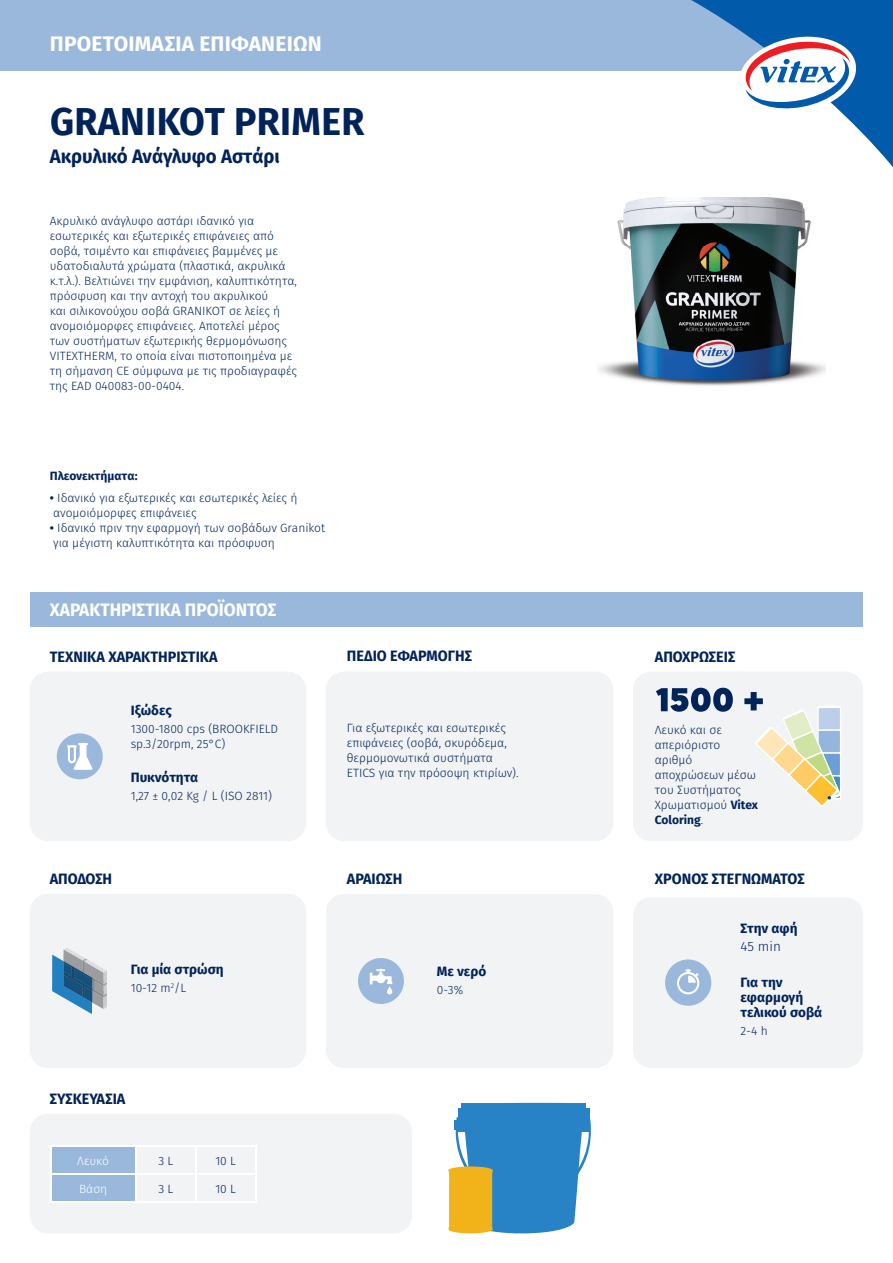
<style>
.page{position:relative;width:893px;height:1263px;background:#fff}
.page>*{position:absolute;margin:0;border:0;box-sizing:border-box;transform-origin:0 0}
.t1{font:700 38.85px "Fira Sans";letter-spacing:.01em;color:#002359;scale:.96 1}
.t2{font:700 21px "Fira Sans";letter-spacing:.01em;color:#fff}
.t3{font:700 19.5px "Fira Sans";color:#002359;scale:.96 1}
.t4{font:700 18px "Fira Sans";color:#fff;scale:.96 1}
.t5{font:700 15px "Fira Sans";color:#002359;scale:.96 1}
.t6{font:700 13.5px/15px "Fira Sans";color:#002359}
.t7{font:300 13.5px "Fira Sans";color:#002359}
.t8{font:300 12px/15px "Fira Sans";color:#002359}
.t9{font:700 12px "Fira Sans";color:#002359}
.t10{font:300 12px "Fira Sans";color:#fff}
.s1{font-weight:700}
</style>
<div class="page">
<div style="left:30px;top:1114px;width:382px;height:119px;background:#f2f3f4;border-radius:18px"></div>
<div style="left:0;top:0;width:795px;height:70px;background:#9ab8db"></div>
<div style="left:30px;top:593px;width:833px;height:34px;background:#9ab8db"></div>
<div style="left:30px;top:894px;width:276px;height:174px;background:#f2f3f4;border-radius:18px"></div>
<div style="left:326px;top:894px;width:287px;height:174px;background:#f2f3f4;border-radius:18px"></div>
<div style="left:30px;top:672px;width:276px;height:169px;background:#f2f3f4;border-radius:18px"></div>
<div style="left:633px;top:672px;width:230px;height:169px;background:#f2f3f4;border-radius:18px"></div>
<div style="left:633px;top:897px;width:230px;height:171px;background:#f2f3f4;border-radius:18px"></div>
<svg style="left:665px;top:959px;width:46px;height:47px"></svg>
<svg style="left:448px;top:1103px;width:143px;height:130px;background:#6099b2"></svg>
<svg style="left:634px;top:0;width:259px;height:167px"></svg>
<svg style="left:736px;top:32px;width:123px;height:86px"></svg>
<div style="left:57px;top:733px;width:46px;height:46px;background:#9ab8db;border-radius:50%"></div>
<svg style="left:67px;top:743px;width:26px;height:27px"></svg>
<hr style="left:50px;top:1145px;width:86px;height:2px;background:#fff">
<hr style="left:136px;top:1145px;width:60px;height:2px;background:#fff">
<hr style="left:196px;top:1145px;width:60px;height:2px;background:#fff">
<svg style="left:50px;top:1147px;width:206px;height:54px"></svg>
<hr style="left:136px;top:1201px;width:60px;height:2px;background:#fff">
<hr style="left:196px;top:1201px;width:60px;height:2px;background:#fff">
<hr style="left:50px;top:1173px;width:86px;height:2px;background:#fff">
<hr style="left:50px;top:1201px;width:86px;height:2px;background:#fff">
<svg style="left:52px;top:948px;width:55px;height:66px"></svg>
<div style="left:326px;top:672px;width:287px;height:169px;background:#f2f3f4;border-radius:18px"></div>
<div style="left:358px;top:958px;width:46px;height:46px;background:#9ab8db;border-radius:50%"></div>
<svg style="left:387px;top:986px;width:5px;height:8px"></svg>
<svg style="left:370px;top:968px;width:22px;height:17px"></svg>
<img style="left:598px;top:197px;width:227px;height:189px">
<svg style="left:656px;top:688px;width:77px;height:24px"></svg>
<svg style="left:744px;top:692px;width:97px;height:115px"></svg>
<h2 class="t2" style="left:50px;top:29px;width:273px">ΠΡΟΕΤΟΙΜΑΣΙΑ ΕΠΙΦΑΝΕΙΩΝ</h2>
<h1 class="t1" style="left:50px;top:94px;width:329px">GRANIKOT PRIMER</h1>
<h3 class="t3" style="left:50px;top:143px;width:241px">Ακρυλικό Ανάγλυφο Αστάρι</h3>
<p class="t8" style="left:50px;top:214px;width:249px">Ακρυλικό ανάγλυφο αστάρι ιδανικό για εσωτερικές και εξωτερικές επιφάνειες από σοβά, τσιµέντο και επιφάνειες βαµµένες µε υδατοδιαλυτά χρώµατα (πλαστικά, ακρυλικά κ.τ.λ.). Βελτιώνει την εµφάνιση, καλυπτικότητα, πρόσφυση και την αντοχή του ακρυλικού<br>και σιλικονούχου σοβά GRANIKOT σε λείες ή ανοµοιόµορφες επιφάνειες. Αποτελεί µέρος των συστήµατων εξωτερικής θερµοµόνωσης VITEXTHERM, το οποία είναι πιστοποιηµένα µε τη σήµανση CE σύµφωνα µε τις προδιαγραφές της EAD 040083-00-0404.</p>
<p class="t9" style="left:50px;top:467px;width:89px">Πλεονεκτήµατα:</p>
<p class="t8" style="left:50px;top:491px;width:249px"><span class="s1">•</span> Ιδανικό για εξωτερικές και εσωτερικές λείες ή ανοµοιόµορφες επιφάνειες</p>
<p class="t8" style="left:50px;top:521px;width:277px"><span class="s1">•</span> Ιδανικό πριν την εφαρµογή των σοβάδων Granikot για µέγιστη καλυπτικότητα και πρόσφυση</p>
<h3 class="t4" style="left:50px;top:597px;width:238px">ΧΑΡΑΚΤΗΡΙΣΤΙΚΑ ΠΡΟΪΟΝΤΟΣ</h3>
<p class="t5" style="left:50px;top:646px;width:176px">ΤΕΧΝΙΚΑ ΧΑΡΑΚΤΗΡΙΣΤΙΚΑ</p>
<p class="t6" style="left:131px;top:704px;width:43px">Ιξώδες</p>
<p class="t8" style="left:131px;top:722px;width:149px">1300-1800 cps (BROOKFIELD sp.3/20rpm, 25°C)</p>
<p class="t6" style="left:131px;top:770px;width:69px">Πυκνότητα</p>
<p class="t8" style="left:131px;top:789px;width:143px">1,27 ± 0,02 Kg / L (ISO 2811)</p>
<p class="t5" style="left:347px;top:645px;width:132px">ΠΕ∆ΙΟ ΕΦΑΡΜΟΓΗΣ</p>
<p class="t8" style="left:347px;top:721px;width:173px">Για εξωτερικές και εσωτερικές επιφάνειες (σοβά, σκυρόδεµα, θερµοµονωτικά συστήµατα<br>ETICS για την πρόσοψη κτιρίων).</p>
<p class="t5" style="left:655px;top:646px;width:85px">ΑΠΟΧΡΩΣΕΙΣ</p>
<p class="t8" style="left:655px;top:723px;width:105px">Λευκό και σε απεριόριστο αριθµό αποχρώσεων µέσω του Συστήµατος<br>Χρωµατισµού <span class="s1">Vitex<br>Coloring</span>.</p>
<p class="t5" style="left:50px;top:869px;width:67px">ΑΠΟ∆ΟΣΗ</p>
<p class="t5" style="left:347px;top:869px;width:59px">ΑΡΑΙΩΣΗ</p>
<p class="t5" style="left:655px;top:869px;width:157px">ΧΡΟΝΟΣ ΣΤΕΓΝΩΜΑΤΟΣ</p>
<p class="t6" style="left:131px;top:963px;width:94px">Για µία στρώση</p>
<p class="t8" style="left:131px;top:981px;width:57px">10-12 m<sup>2</sup>/L</p>
<p class="t5" style="left:50px;top:1088px;width:80px">ΣΥΣΚΕΥΑΣΙΑ</p>
<p class="t10" style="left:77px;top:1152px;width:33px">Λευκό</p>
<p class="t8" style="left:158px;top:1154px;width:16px">3 L</p>
<p class="t8" style="left:215px;top:1154px;width:22px">10 L</p>
<p class="t10" style="left:79px;top:1180px;width:30px">Βάση</p>
<p class="t8" style="left:158px;top:1182px;width:16px">3 L</p>
<p class="t8" style="left:215px;top:1182px;width:22px">10 L</p>
<p class="t6" style="left:437px;top:965px;width:51px">Με νερό</p>
<p class="t8" style="left:437px;top:983px;width:28px">0-3%</p>
<p class="t6" style="left:740px;top:921px;width:58px">Στην αφή</p>
<p class="t7" style="left:740px;top:936px;width:42px">45 min</p>
<p class="t6" style="left:740px;top:976px;width:83px">Για την εφαρµογή τελικού σοβά</p>
<p class="t8" style="left:740px;top:1024px;width:29px">2-4 h</p>
</div>
